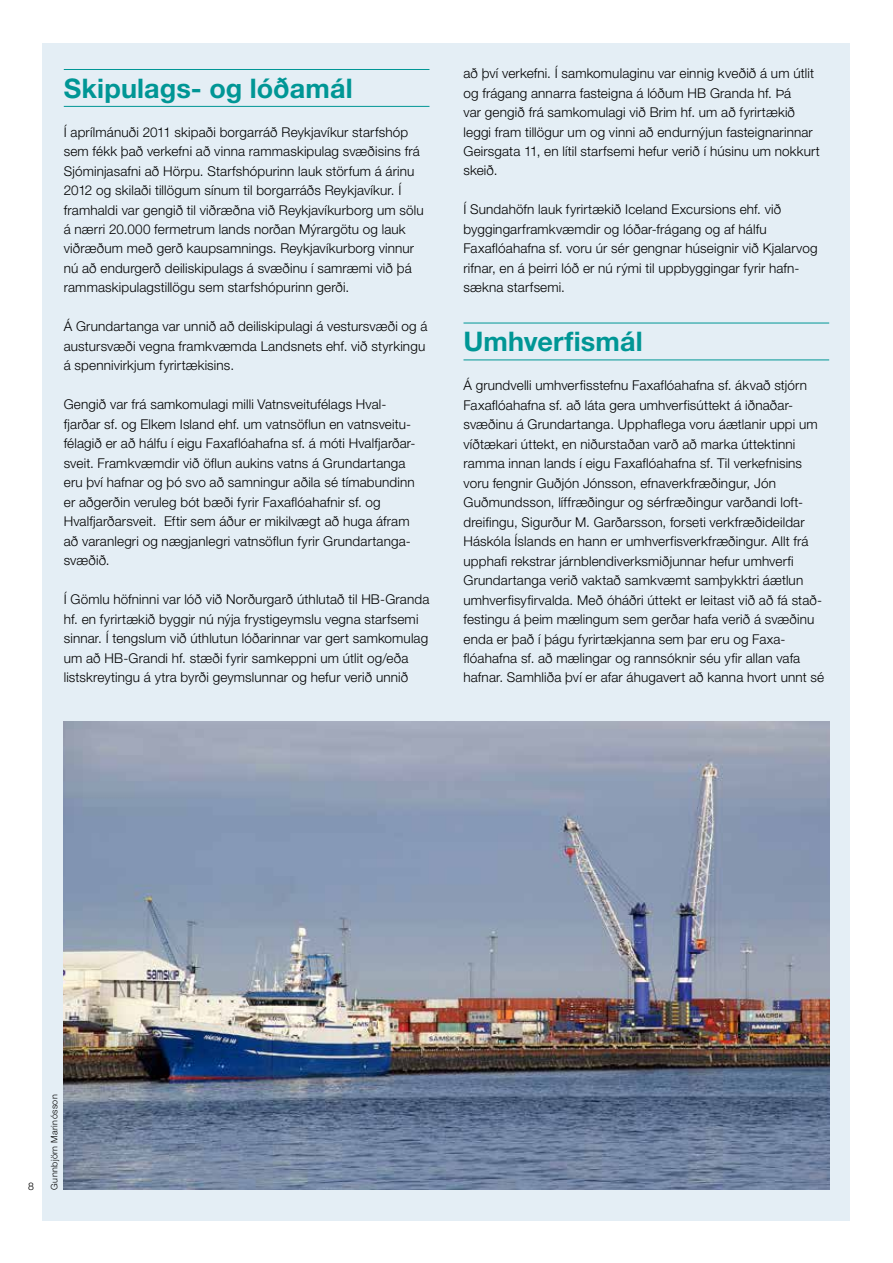
<style>
.page{position:relative;width:893px;height:1263px;background:#fff}
.page>*{position:absolute;margin:0;border:0;box-sizing:border-box;transform-origin:0 0}
.t1{font:700 27px "Helvetica Neue LT Std";letter-spacing:.005em;color:#009695}
.t2{font:300 13.5px/19.5px "Helvetica Neue LT Std";letter-spacing:.01em;color:#000}
.t3{font:300 10.5px "Helvetica Neue LT Std";color:#000}
.t4{font:300 9px "Helvetica Neue LT Std";letter-spacing:.045em;color:#000}
</style>
<div class="page">
<div style="left:43px;top:43px;width:807px;height:1177px;background:#e4eef5"></div>
<hr style="left:64px;top:69px;width:365px;height:1px;background:#009695">
<hr style="left:64px;top:106px;width:365px;height:1px;background:#009695">
<hr style="left:463px;top:323px;width:366px;height:1px;background:#009695">
<hr style="left:463px;top:360px;width:366px;height:1px;background:#009695">
<img style="left:64px;top:722px;width:765px;height:468px">
<h1 class="t1" style="left:64px;top:71px;width:290px">Skipulags- og lóðamál</h1>
<p class="t2" style="left:64px;top:122px;width:361px">Í aprílmánuði 2011 skipaði borgarráð Reykjavíkur starfshóp sem fékk það verkefni að vinna rammaskipulag svæðisins frá Sjóminjasafni að Hörpu. Starfshópurinn lauk störfum á árinu 2012 og skilaði tillögum sínum til borgarráðs Reykjavíkur. Í framhaldi var gengið til viðræðna við Reykjavíkurborg um sölu á nærri 20.000 fermetrum lands norðan Mýrargötu og lauk viðræðum með gerð kaupsamnings. Reykjavíkurborg vinnur nú að endurgerð deiliskipulags á svæðinu í samræmi við þá rammaskipulagstillögu sem starfshópurinn gerði.</p>
<p class="t2" style="left:64px;top:317px;width:365px">Á Grundartanga var unnið að deiliskipulagi á vestursvæði og á austursvæði vegna framkvæmda Landsnets ehf. við styrkingu á spennivirkjum fyrirtækisins.</p>
<p class="t2" style="left:64px;top:395px;width:353px">Gengið var frá samkomulagi milli Vatnsveitufélags Hval&shy;fjarðar sf. og Elkem Island ehf. um vatnsöflun en vatnsveitu&shy;félagið er að hálfu í eigu Faxaflóahafna sf. á móti Hvalfjarðar&shy;sveit. Framkvæmdir við öflun aukins vatns á Grundartanga eru því hafnar og þó svo að samningur aðila sé tímabundinn er aðgerðin veruleg bót bæði fyrir Faxaflóahafnir sf. og Hvalfjarðarsveit. Eftir sem áður er mikilvægt að huga áfram að varanlegri og nægjanlegri vatnsöflun fyrir Grundartanga&shy;svæðið.</p>
<p class="t2" style="left:64px;top:590px;width:367px">Í Gömlu höfninni var lóð við Norðurgarð úthlutað til HB-Granda hf. en fyrirtækið byggir nú nýja frystigeymslu vegna starfsemi sinnar. Í tengslum við úthlutun lóðarinnar var gert samkomulag um að HB-Grandi hf. stæði fyrir samkeppni um útlit og/eða listskreytingu á ytra byrði geymslunnar og hefur verið unnið</p>
<p class="t2" style="left:463px;top:63px;width:358px">að því verkefni. Í samkomulaginu var einnig kveðið á um útlit og frágang annarra fasteigna á lóðum HB Granda hf. Þá<br>var gengið frá samkomulagi við Brim hf. um að fyrirtækið leggi fram tillögur um og vinni að endurnýjun fasteignarinnar Geirsgata 11, en lítil starfsemi hefur verið í húsinu um nokkurt skeið.</p>
<p class="t2" style="left:463px;top:200px;width:356px">Í Sundahöfn lauk fyrirtækið Iceland Excursions ehf. við byggingarframkvæmdir og lóðar-frágang og af hálfu Faxaflóahafna sf. voru úr sér gengnar húseignir við Kjalarvog rifnar, en á þeirri lóð er nú rými til uppbyggingar fyrir hafn&shy;sækna starfsemi.</p>
<h1 class="t1" style="left:463px;top:325px;width:181px">Umhverfismál</h1>
<p class="t2" style="left:463px;top:375px;width:362px">Á grundvelli umhverfisstefnu Faxaflóahafna sf. ákvað stjórn Faxaflóahafna sf. að láta gera umhverfisúttekt á iðnaðar&shy;svæðinu á Grundartanga. Upphaflega voru áætlanir uppi um víðtækari úttekt, en niðurstaðan varð að marka úttektinni ramma innan lands í eigu Faxaflóahafna sf. Til verkefnisins voru fengnir Guðjón Jónsson, efnaverkfræðingur, Jón Guðmundsson, líffræðingur og sérfræðingur varðandi loft&shy;dreifingu, Sigurður M. Garðarsson, forseti verkfræðideildar Háskóla Íslands en hann er umhverfisverkfræðingur. Allt frá upphafi rekstrar járnblendiverksmiðjunnar hefur umhverfi Grundartanga verið vaktað samkvæmt samþykktri áætlun umhverfisyfirvalda. Með óháðri úttekt er leitast við að fá stað&shy;festingu á þeim mælingum sem gerðar hafa verið á svæðinu enda er það í þágu fyrirtækjanna sem þar eru og Faxa&shy;flóahafna sf. að mælingar og rannsóknir séu yfir allan vafa hafnar. Samhliða því er afar áhugavert að kanna hvort unnt sé</p>
<p class="t3" style="left:28px;top:1179px;width:7px">8</p>
<p class="t4" style="left:49px;top:1190px;width:97px;rotate:-90deg">Gunnbjörn Marinósson</p>
</div>
